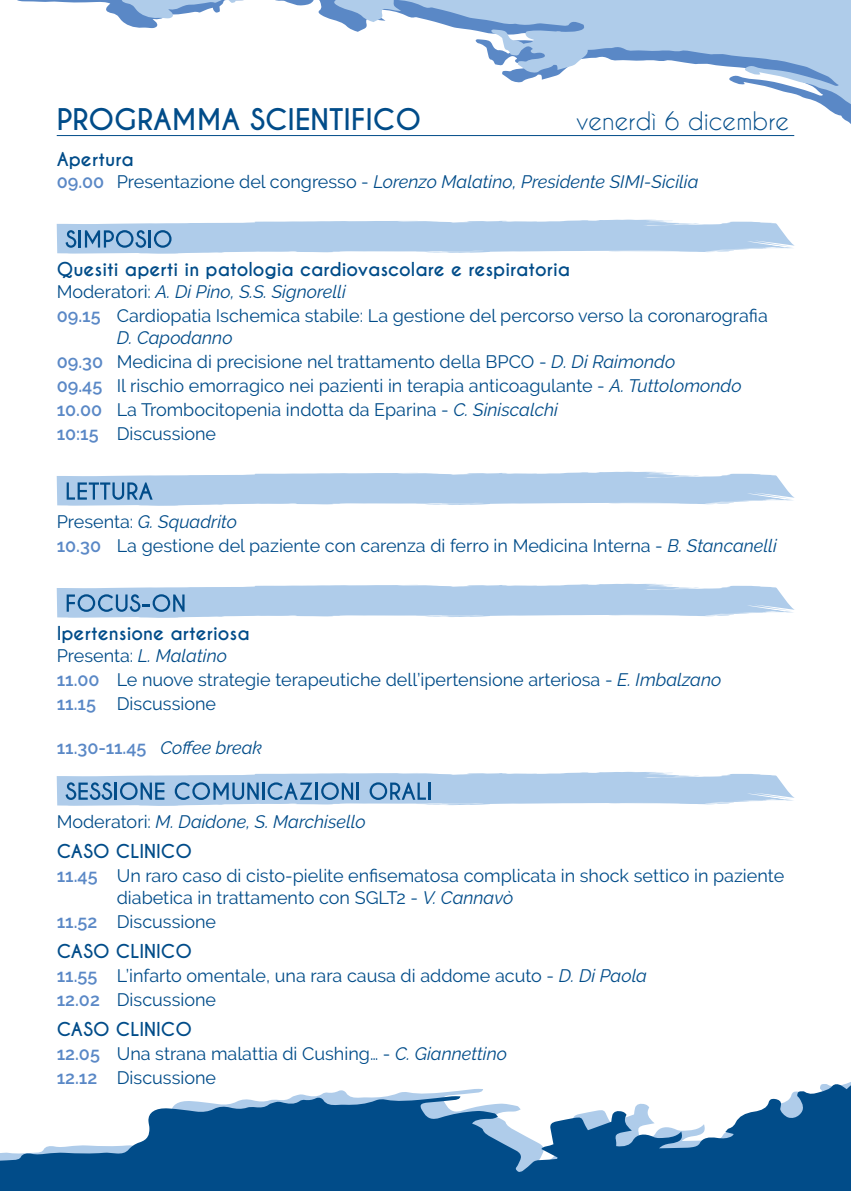
<style>
.page{position:relative;width:851px;height:1191px;background:#fff}
.page>*{position:absolute;margin:0;border:0;box-sizing:border-box;transform-origin:0 0}
.t1{font:700 28px "Caviar Dreams";color:#014c89}
.t2{font:24px "Caviar Dreams";color:#014c89}
.t3{font:18px/24px "Raleway";color:#014c89}
.t4{font:700 18px "Caviar Dreams";color:#014c89}
.t5{font:italic 18px "Raleway";color:#014c89}
.t6{font:600 18px "Raleway";color:#5a88c6}
.s1{font-weight:600;font-style:normal;color:#5a88c6}
.s2{font-style:normal}
.s3{font-style:italic}
.s4{font-weight:600;color:#5a88c6}
.s5{font-weight:400;font-style:italic;color:#014c89}
</style>
<div class="page">
<svg style="left:0;top:1082px;width:850px;height:109px;fill:#014c89"></svg>
<svg style="left:17px;top:0;width:833px;height:118px"></svg>
<hr style="left:57px;top:135px;width:737px;height:1px;background:#014c89">
<svg style="left:57px;top:220px;width:738px;height:34px;background:#b5cfea"></svg>
<svg style="left:57px;top:472px;width:738px;height:34px;background:#b6d0ea"></svg>
<svg style="left:57px;top:584px;width:738px;height:34px;background:#b5cfea"></svg>
<svg style="left:57px;top:772px;width:738px;height:34px;background:#abc8e4"></svg>
<hr style="left:428px;top:782px;width:3px;height:17px;background:#014c89">
<h1 class="t1" style="left:57px;top:102px;width:366px">PROGRAMMA SCIENTIFICO</h1>
<h2 class="t2" style="left:576px;top:106px;width:214px">venerdì 6 dicembre</h2>
<p class="t4" style="left:57px;top:148px;width:78px">Apertura</p>
<p class="t5" style="left:57px;top:171px;width:643px"><span class="s1">09.00</span> <span class="s2">Presentazione del congresso -</span> Lorenzo Malatino, Presidente SIMI-Sicilia</p>
<p class="t4" style="left:57px;top:258px;width:515px">Quesiti aperti in patologia cardiovascolare e respiratoria</p>
<p class="t3" style="left:57px;top:279px;width:712px">Moderatori: <span class="s3">A. Di Pino, S.S. Signorelli<br></span><span class="s4">09.15</span> Cardiopatia Ischemica stabile: La gestione del percorso verso la coronarografia</p>
<p class="t3" style="left:57px;top:325px;width:686px;text-indent:60px"><span class="s3">D. Capodanno<br></span><span class="s4">09.30</span> Medicina di precisione nel trattamento della BPCO - <span class="s3">D. Di Raimondo<br></span><span class="s4">09.45</span> Il rischio emorragico nei pazienti in terapia anticoagulante - <span class="s3">A. Tuttolomondo </span><span class="s4">10.00</span> La Trombocitopenia indotta da Eparina - <span class="s3">C. Siniscalchi<br></span><span class="s4">10:15</span> Discussione</p>
<p class="t3" style="left:57px;top:509px;width:721px">Presenta: <span class="s3">G. Squadrito<br></span><span class="s4">10.30</span> La gestione del paziente con carenza di ferro in Medicina Interna - <span class="s3">B. Stancanelli</span></p>
<p class="t4" style="left:57px;top:622px;width:194px">Ipertensione arteriosa</p>
<p class="t3" style="left:57px;top:643px;width:666px">Presenta: <span class="s3">L. Malatino<br></span><span class="s4">11.00</span> Le nuove strategie terapeutiche dell’ipertensione arteriosa - <span class="s3">E. Imbalzano<br></span><span class="s4">11.15</span> Discussione</p>
<p class="t6" style="left:57px;top:737px;width:207px">11.30-11.45 <span class="s5">Coffee break</span></p>
<p class="t5" style="left:57px;top:811px;width:311px"><span class="s2">Moderatori:</span> M. Daidone, S. Marchisello</p>
<p class="t4" style="left:57px;top:840px;width:137px">CASO CLINICO</p>
<p class="t3" style="left:117px;top:864px;width:669px;line-height:22px;text-indent:-60px"><span class="s4">11.45</span> Un raro caso di cisto-pielite enfisematosa complicata in shock settico in paziente diabetica in trattamento con SGLT2 - <span class="s3">V. Cannavò</span></p>
<p class="t3" style="left:57px;top:909px;width:161px"><span class="s4">11.52</span> Discussione</p>
<p class="t4" style="left:57px;top:940px;width:137px">CASO CLINICO</p>
<p class="t3" style="left:57px;top:963px;width:591px"><span class="s4">11.55</span> L’infarto omentale, una rara causa di addome acuto - <span class="s3">D. Di Paola<br></span><span class="s4">12.02</span> Discussione</p>
<p class="t4" style="left:57px;top:1018px;width:137px">CASO CLINICO</p>
<p class="t3" style="left:57px;top:1041px;width:452px"><span class="s4">12.05</span> Una strana malattia di Cushing… - <span class="s3">C. Giannettino<br></span><span class="s4">12.12</span> Discussione</p>
</div>
